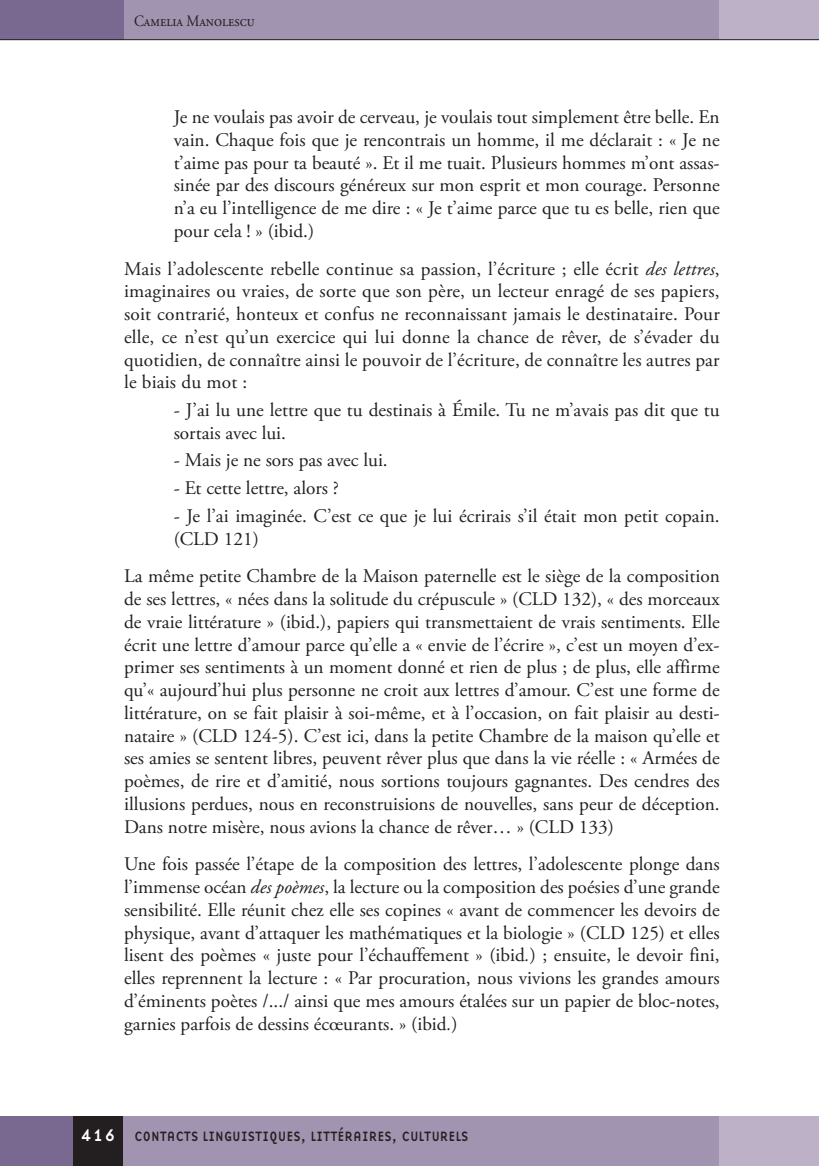
<style>
.page{position:relative;width:819px;height:1166px;background:#fff}
.page>*{position:absolute;margin:0;border:0;box-sizing:border-box;transform-origin:0 0}
.Navaden{font:19.25px/22.8px "Adobe Garamond Pro";color:#231f20;text-align:justify}
.t1{font:15.75px "Adobe Garamond Pro";color:#231f20;scale:.9 1}
.t2{font:14px "Base Nine";letter-spacing:-.01em;color:#231f20;scale:.93 1}
.s1{font-style:italic}
.s2{font-size:17.5px;color:#fff}
</style>
<div class="page">
<div style="left:122px;top:0;width:597px;height:40px;background:#a194b0"></div>
<div style="left:719px;top:0;width:100px;height:40px;background:#bcb1c7"></div>
<div style="left:0;top:0;width:124px;height:40px;background:#796990"></div>
<hr style="left:0;top:39px;width:819px;height:1px;background:#231f20">
<div style="left:123px;top:1116px;width:621px;height:50px;background:#a194b0"></div>
<div style="left:719px;top:1116px;width:100px;height:50px;background:#bcb1c7"></div>
<div style="left:0;top:1116px;width:74px;height:50px;background:#796990"></div>
<div style="left:74px;top:1116px;width:49px;height:50px;background:#231f20"></div>
<p class="t1" style="left:134px;top:11px;width:135px">Camelia Manolescu</p>
<p class="Navaden" style="left:174px;top:106px;width:547px">Je ne voulais pas avoir de cerveau, je voulais tout simplement être belle. En vain. Chaque fois que je rencontrais un homme, il me déclarait : « Je ne t’aime pas pour ta beauté ». Et il me tuait. Plusieurs hommes m’ont assas&shy;sinée par des discours généreux sur mon esprit et mon courage. Personne n’a eu l’intelligence de me dire : « Je t’aime parce que tu es belle, rien que pour cela ! » (ibid.)</p>
<p class="Navaden" style="left:124px;top:258px;width:597px">Mais l’adolescente rebelle continue sa passion, l’écriture ; elle écrit <span class="s1">des lettres</span>, imaginaires ou vraies, de sorte que son père, un lecteur enragé de ses papiers, soit contrarié, honteux et confus ne reconnaissant jamais le destinataire. Pour elle, ce n’est qu’un exercice qui lui donne la chance de rêver, de s’évader du quotidien, de connaître ainsi le pouvoir de l’écriture, de connaître les autres par le biais du mot :</p>
<p class="Navaden" style="left:174px;top:399px;width:547px">- J’ai lu une lettre que tu destinais à Émile. Tu ne m’avais pas dit que tu sortais avec lui.</p>
<p class="Navaden" style="left:174px;top:450px;width:215px">- Mais je ne sors pas avec lui.</p>
<p class="Navaden" style="left:174px;top:477px;width:167px">- Et cette lettre, alors ?</p>
<p class="Navaden" style="left:174px;top:505px;width:547px">- Je l’ai imaginée. C’est ce que je lui écrirais s’il était mon petit copain. (CLD 121)</p>
<p class="Navaden" style="left:124px;top:565px;width:597px">La même petite Chambre de la Maison paternelle est le siège de la composition de ses lettres, « nées dans la solitude du crépuscule » (CLD 132), « des morceaux de vraie littérature » (ibid.), papiers qui transmettaient de vrais sentiments. Elle écrit une lettre d’amour parce qu’elle a « envie de l’écrire », c’est un moyen d’ex&shy;primer ses sentiments à un moment donné et rien de plus ; de plus, elle affirme qu’« aujourd’hui plus personne ne croit aux lettres d’amour. C’est une forme de littérature, on se fait plaisir à soi-même, et à l’occasion, on fait plaisir au desti&shy;nataire » (CLD 124-5). C’est ici, dans la petite Chambre de la maison qu’elle et ses amies se sentent libres, peuvent rêver plus que dans la vie réelle : « Armées de poèmes, de rire et d’amitié, nous sortions toujours gagnantes. Des cendres des illusions perdues, nous en reconstruisions de nouvelles, sans peur de déception.<br>Dans notre misère, nous avions la chance de rêver… » (CLD 133)</p>
<p class="Navaden" style="left:124px;top:853px;width:597px">Une fois passée l’étape de la composition des lettres, l’adolescente plonge dans l’immense océan <span class="s1">des poèmes</span>, la lecture ou la composition des poésies d’une grande sensibilité. Elle réunit chez elle ses copines « avant de commencer les devoirs de physique, avant d’attaquer les mathématiques et la biologie » (CLD 125) et elles lisent des poèmes « juste pour l’échauffement » (ibid<span class="s1">.</span>) ; ensuite, le devoir fini, elles reprennent la lecture : « Par procuration, nous vivions les grandes amours d’éminents poètes /.../ ainsi que mes amours étalées sur un papier de bloc-notes, garnies parfois de dessins écœurants. » (ibid<span class="s1">.</span>)</p>
<p class="t2" style="left:81px;top:1126px;width:418px"><span class="s2">416</span> CONTACTS LINGUISTIQUES, LITTÉRAIRES, CULTURELS</p>
</div>
